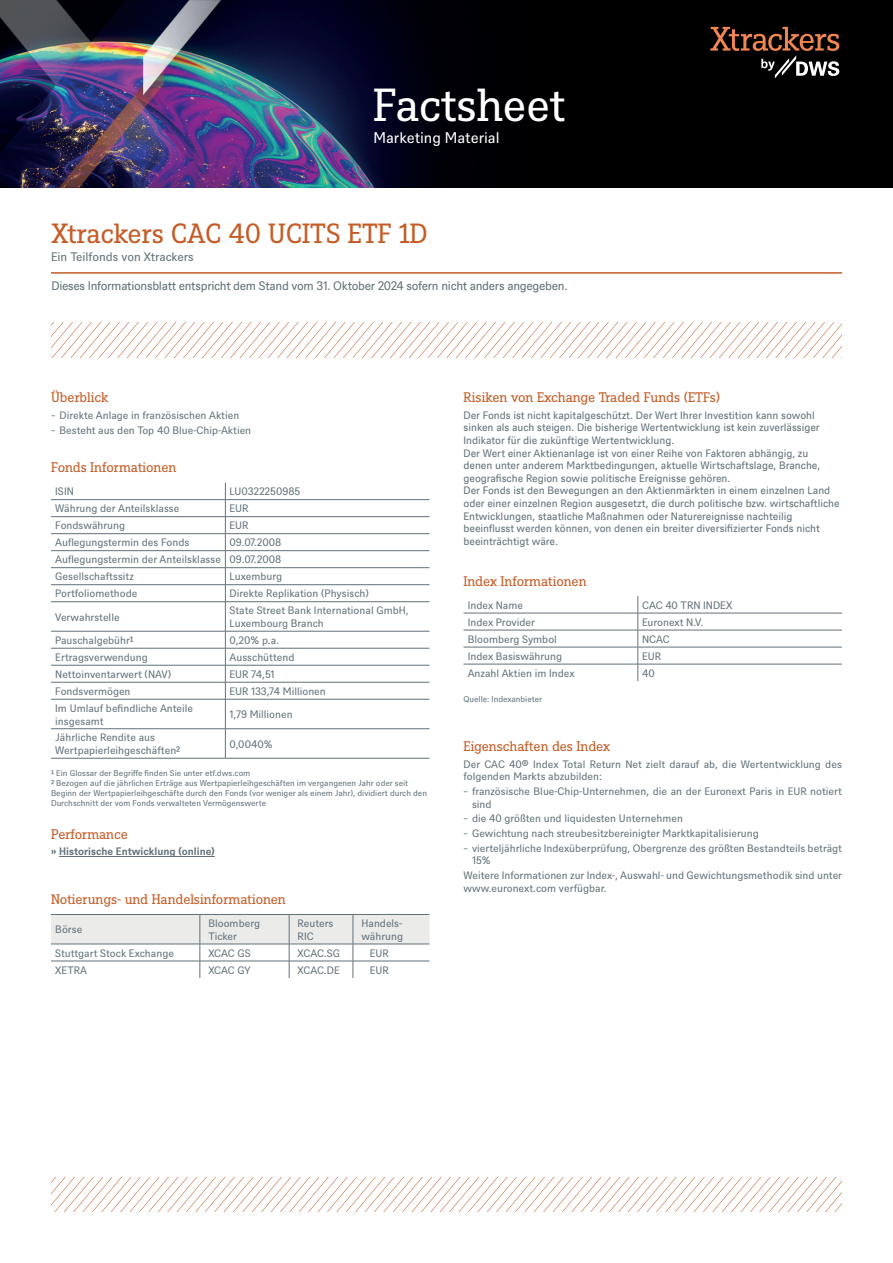
<style>
.page{position:relative;width:893px;height:1263px;background:#fff}
.page>*{position:absolute;margin:0;border:0;box-sizing:border-box;transform-origin:0 0}
.t1{font:45px "DWS Slab";letter-spacing:-.01em;color:#fff}
.t2{font:27px "DWS Slab";color:#c55c26}
.t3{font:15px "DWS Sans";color:#fff}
.t4{font:13.5px "DWS Slab";letter-spacing:-.01em;color:#c55c26}
.t5{font:12px "DWS Sans TT";letter-spacing:-.025em;color:#627179}
.t6{font:12px "DWS Sans";color:#627179}
.t7{font:10.5px/12.6px "DWS Sans";color:#627179}
.t8{font:10.5px/12.6px "DWS Sans TT";letter-spacing:-.005em;color:#627179}
.t9{font:700 10.5px "DWS Sans";color:#627179}
.t10{font:8.25px/9.9px "DWS Sans";color:#627179}
</style>
<div class="page">
<hr style="left:59px;top:856px;width:156px;height:1px;background:#627179">
<hr style="left:51px;top:499px;width:174px;height:1px;background:#627179">
<hr style="left:225px;top:499px;width:204px;height:1px;background:#627179">
<hr style="left:51px;top:516px;width:174px;height:1px;background:#627179">
<hr style="left:225px;top:516px;width:204px;height:1px;background:#627179">
<hr style="left:51px;top:533px;width:174px;height:1px;background:#627179">
<hr style="left:225px;top:533px;width:204px;height:1px;background:#627179">
<hr style="left:51px;top:550px;width:174px;height:1px;background:#627179">
<hr style="left:225px;top:550px;width:204px;height:1px;background:#627179">
<hr style="left:51px;top:567px;width:174px;height:1px;background:#627179">
<hr style="left:225px;top:567px;width:204px;height:1px;background:#627179">
<hr style="left:51px;top:584px;width:174px;height:1px;background:#627179">
<hr style="left:225px;top:584px;width:204px;height:1px;background:#627179">
<hr style="left:51px;top:601px;width:174px;height:1px;background:#627179">
<hr style="left:225px;top:601px;width:204px;height:1px;background:#627179">
<hr style="left:51px;top:631px;width:174px;height:1px;background:#627179">
<hr style="left:225px;top:631px;width:204px;height:1px;background:#627179">
<hr style="left:51px;top:648px;width:174px;height:1px;background:#627179">
<hr style="left:225px;top:648px;width:204px;height:1px;background:#627179">
<hr style="left:51px;top:665px;width:174px;height:1px;background:#627179">
<hr style="left:51px;top:682px;width:174px;height:1px;background:#627179">
<hr style="left:51px;top:699px;width:174px;height:1px;background:#627179">
<hr style="left:51px;top:728px;width:174px;height:1px;background:#627179">
<hr style="left:51px;top:758px;width:174px;height:1px;background:#627179">
<hr style="left:225px;top:758px;width:204px;height:1px;background:#627179">
<hr style="left:225px;top:665px;width:204px;height:1px;background:#627179">
<hr style="left:225px;top:682px;width:204px;height:1px;background:#627179">
<hr style="left:225px;top:699px;width:204px;height:1px;background:#627179">
<hr style="left:225px;top:728px;width:204px;height:1px;background:#627179">
<svg style="left:225px;top:483px;width:1px;height:275px"></svg>
<svg style="left:51px;top:914px;width:378px;height:64px"></svg>
<hr style="left:463px;top:613px;width:175px;height:1px;background:#627179">
<hr style="left:638px;top:613px;width:204px;height:1px;background:#627179">
<hr style="left:463px;top:630px;width:175px;height:1px;background:#627179">
<hr style="left:638px;top:630px;width:204px;height:1px;background:#627179">
<hr style="left:463px;top:647px;width:175px;height:1px;background:#627179">
<hr style="left:638px;top:647px;width:204px;height:1px;background:#627179">
<hr style="left:463px;top:664px;width:175px;height:1px;background:#627179">
<hr style="left:638px;top:664px;width:204px;height:1px;background:#627179">
<svg style="left:638px;top:596px;width:1px;height:85px"></svg>
<hr style="left:51px;top:272px;width:791px;height:2px;background:#c55c26">
<svg style="left:52px;top:322px;width:790px;height:35px"></svg>
<img style="left:0;top:0;width:893px;height:188px">
<svg style="left:710px;top:27px;width:129px;height:51px;background:#3a2921"></svg>
<svg style="left:51px;top:1177px;width:791px;height:35px"></svg>
<h1 class="t1" style="left:373px;top:74px;width:193px">Factsheet</h1>
<h3 class="t3" style="left:373px;top:127px;width:128px">Marketing Material</h3>
<h2 class="t2" style="left:51px;top:215px;width:378px">Xtrackers CAC 40 UCITS ETF 1D</h2>
<p class="t6" style="left:51px;top:249px;width:144px">Ein Teilfonds von Xtrackers</p>
<p class="t5" style="left:51px;top:278px;width:518px">Dieses Informationsblatt entspricht dem Stand vom 31. Oktober 2024 sofern nicht anders angegeben.</p>
<p class="t4" style="left:51px;top:388px;width:59px">Überblick</p>
<p class="t7" style="left:51px;top:407px;width:202px;line-height:14.7px">̵ Direkte Anlage in französischen Aktien<br>̵ Besteht aus den Top 40 Blue-Chip-Aktien</p>
<p class="t4" style="left:51px;top:458px;width:127px">Fonds Informationen</p>
<p class="t7" style="left:55px;top:485px;width:20px">ISIN</p>
<p class="t7" style="left:230px;top:485px;width:72px">LU0322250985</p>
<p class="t7" style="left:55px;top:502px;width:126px">Währung der Anteilsklasse</p>
<p class="t7" style="left:230px;top:502px;width:20px">EUR</p>
<p class="t7" style="left:55px;top:519px;width:71px">Fondswährung</p>
<p class="t7" style="left:230px;top:519px;width:20px">EUR</p>
<p class="t7" style="left:55px;top:536px;width:136px">Auflegungstermin des Fonds</p>
<p class="t7" style="left:55px;top:533px;width:228px;line-height:17px;text-align:justify;text-indent:174px">09.07.2008<br>Auflegungstermin der Anteilsklasse 09.07.2008<br>Gesellschaftssitz</p>
<p class="t7" style="left:230px;top:570px;width:54px">Luxemburg</p>
<p class="t7" style="left:55px;top:587px;width:84px">Portfoliomethode</p>
<p class="t7" style="left:230px;top:587px;width:141px">Direkte Replikation (Physisch)</p>
<p class="t7" style="left:55px;top:610px;width:66px">Verwahrstelle</p>
<p class="t7" style="left:230px;top:604px;width:181px">State Street Bank International GmbH,<br>Luxembourg Branch</p>
<p class="t7" style="left:55px;top:633px;width:80px">Pauschalgebühr¹</p>
<p class="t7" style="left:230px;top:633px;width:51px">0,20% p.a.</p>
<p class="t7" style="left:55px;top:650px;width:94px">Ertragsverwendung</p>
<p class="t7" style="left:230px;top:650px;width:66px">Ausschüttend</p>
<p class="t7" style="left:55px;top:667px;width:117px">Nettoinventarwert (NAV)</p>
<p class="t7" style="left:230px;top:667px;width:46px">EUR 74,51</p>
<p class="t7" style="left:55px;top:684px;width:77px">Fondsvermögen</p>
<p class="t7" style="left:230px;top:684px;width:98px">EUR 133,74 Millionen</p>
<p class="t7" style="left:55px;top:701px;width:139px">Im Umlauf befindliche Anteile insgesamt</p>
<p class="t7" style="left:230px;top:707px;width:65px">1,79 Millionen</p>
<p class="t7" style="left:55px;top:731px;width:127px">Jährliche Rendite aus<br>Wertpapierleihgeschäften²</p>
<p class="t7" style="left:230px;top:737px;width:44px">0,0040%</p>
<p class="t10" style="left:51px;top:768px;width:377px">¹ Ein Glossar der Begriffe finden Sie unter etf.dws.com<br>² Bezogen auf die jährlichen Erträge aus Wertpapierleihgeschäften im vergangenen Jahr oder seit Beginn der Wertpapierleihgeschäfte durch den Fonds (vor weniger als einem Jahr), dividiert durch den Durchschnitt der vom Fonds verwalteten Vermögenswerte</p>
<p class="t4" style="left:51px;top:824px;width:78px">Performance</p>
<p class="t9" style="left:51px;top:844px;width:165px">» Historische Entwicklung (online)</p>
<p class="t4" style="left:51px;top:890px;width:236px">Notierungs- und Handelsinformationen</p>
<p class="t7" style="left:55px;top:923px;width:29px">Börse</p>
<p class="t7" style="left:208px;top:916px;width:53px">Bloomberg<br>Ticker</p>
<p class="t7" style="left:298px;top:916px;width:37px">Reuters<br>RIC</p>
<p class="t7" style="left:361px;top:916px;width:43px">Handels&shy;währung</p>
<p class="t7" style="left:55px;top:946px;width:120px">Stuttgart Stock Exchange</p>
<p class="t7" style="left:208px;top:946px;width:44px">XCAC GS</p>
<p class="t7" style="left:298px;top:946px;width:44px">XCAC.SG</p>
<p class="t7" style="left:370px;top:946px;width:20px">EUR</p>
<p class="t7" style="left:55px;top:963px;width:33px">XETRA</p>
<p class="t7" style="left:208px;top:963px;width:44px">XCAC GY</p>
<p class="t7" style="left:298px;top:963px;width:44px">XCAC.DE</p>
<p class="t7" style="left:370px;top:963px;width:20px">EUR</p>
<p class="t4" style="left:463px;top:388px;width:258px">Risiken von Exchange Traded Funds (ETFs)</p>
<p class="t8" style="left:463px;top:408px;width:378px">Der Fonds ist nicht kapitalgeschützt. Der Wert Ihrer Investition kann sowohl sinken als auch steigen. Die bisherige Wertentwicklung ist kein zuverlässiger Indikator für die zukünftige Wertentwicklung.<br>Der Wert einer Aktienanlage ist von einer Reihe von Faktoren abhängig, zu denen unter anderem Marktbedingungen, aktuelle Wirtschaftslage, Branche, geografische Region sowie politische Ereignisse gehören.<br>Der Fonds ist den Bewegungen an den Aktienmärkten in einem einzelnen Land oder einer einzelnen Region ausgesetzt, die durch politische bzw. wirtschaftliche Entwicklungen, staatliche Maßnahmen oder Naturereignisse nachteilig beeinflusst werden können, von denen ein breiter diversifizierter Fonds nicht beeinträchtigt wäre.</p>
<p class="t4" style="left:463px;top:572px;width:125px">Index Informationen</p>
<p class="t7" style="left:468px;top:598px;width:57px">Index Name</p>
<p class="t7" style="left:642px;top:598px;width:92px">CAC 40 TRN INDEX</p>
<p class="t7" style="left:468px;top:615px;width:69px">Index Provider</p>
<p class="t7" style="left:642px;top:615px;width:63px">Euronext N.V.</p>
<p class="t7" style="left:468px;top:632px;width:91px">Bloomberg Symbol</p>
<p class="t7" style="left:642px;top:632px;width:29px">NCAC</p>
<p class="t7" style="left:468px;top:649px;width:96px">Index Basiswährung</p>
<p class="t7" style="left:642px;top:649px;width:20px">EUR</p>
<p class="t7" style="left:468px;top:666px;width:108px">Anzahl Aktien im Index</p>
<p class="t7" style="left:642px;top:666px;width:14px">40</p>
<p class="t10" style="left:463px;top:693px;width:80px">Quelle: Indexanbieter</p>
<p class="t4" style="left:463px;top:737px;width:148px">Eigenschaften des Index</p>
<p class="t7" style="left:463px;top:757px;width:380px">Der CAC 40® Index Total Return Net zielt darauf ab, die Wertentwicklung des folgenden Markts abzubilden:</p>
<p class="t7" style="left:472px;top:784px;width:372px;text-indent:-9px">̵ französische Blue-Chip-Unternehmen, die an der Euronext Paris in EUR notiert sind</p>
<p class="t7" style="left:463px;top:811px;width:380px;line-height:14.7px">̵ die 40 größten und liquidesten Unternehmen<br>̵ Gewichtung nach streubesitzbereinigter Marktkapitalisierung<br>̵ vierteljährliche Indexüberprüfung, Obergrenze des größten Bestandteils beträgt</p>
<p class="t7" style="left:463px;top:853px;width:380px;line-height:14.7px;text-indent:9px">15%<br>Weitere Informationen zur Index-, Auswahl- und Gewichtungsmethodik sind unter</p>
<p class="t7" style="left:463px;top:881px;width:145px">www.euronext.com verfügbar.</p>
</div>
